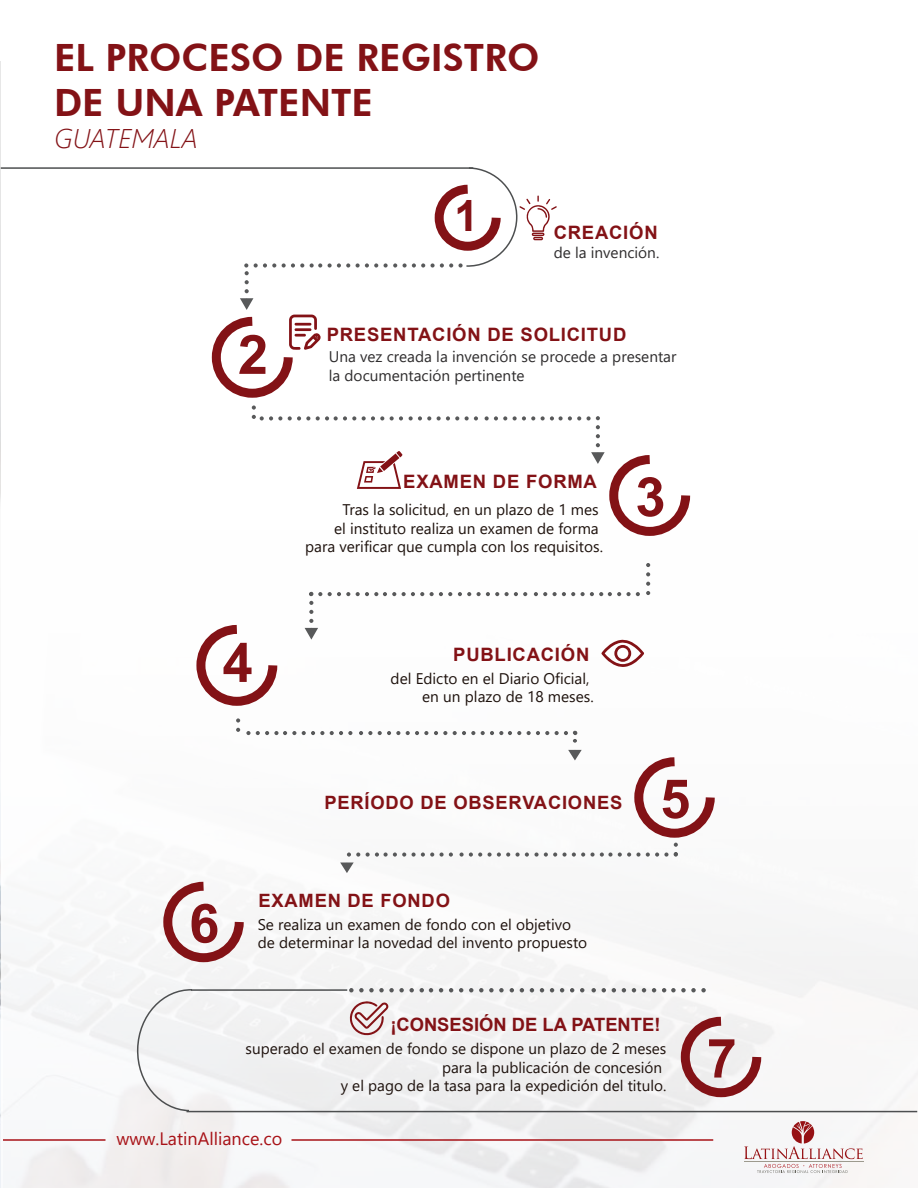
<style>
.page{position:relative;width:918px;height:1188px;background:#fff}
.page>*{position:absolute;margin:0;border:0;box-sizing:border-box;transform-origin:0 0}
.t1{font:700 54.45px "Arial";color:#831216}
.t2{font:700 54.15px "Arial";color:#831216}
.t3{font:700 43.2px "Arial";color:#831216}
.t4{font:800 37.65px/45.2px "Futura BT";color:#831216}
.t5{font:italic 300 27px "Segoe UI";color:#831216}
.t6{font:700 18.45px "Arial";letter-spacing:.04em;color:#831216}
.t7{font:700 18.3px "Arial";letter-spacing:.04em;color:#831216}
.t8{font:700 18.3px "Arial";color:#831216}
.t9{font:18px "Segoe UI";color:#a81217}
.t10{font:15.45px/18.5px "Segoe UI";color:#1e120d;text-align:right}
.t11{font:15.45px/18.5px "Segoe UI";color:#2f2d2e}
.t12{font:15.3px/18.3px "Segoe UI";color:#1e120d;text-align:right}
</style>
<div class="page">
<div style="left:2px;top:2px;width:916px;height:1186px;background:linear-gradient(to bottom,#fff,#f4f4f4)"></div>
<hr style="left:1px;top:167px;width:472px;height:2px;background:#4d4f50">
<svg style="left:207px;top:166px;width:374px;height:254px"></svg>
<svg style="left:587px;top:416px;width:108px;height:124px"></svg>
<svg style="left:505px;top:592px;width:22px;height:4px"></svg>
<svg style="left:477px;top:592px;width:22px;height:4px"></svg>
<svg style="left:458px;top:592px;width:13px;height:4px"></svg>
<svg style="left:430px;top:592px;width:22px;height:4px"></svg>
<svg style="left:402px;top:592px;width:22px;height:4px"></svg>
<svg style="left:356px;top:592px;width:40px;height:4px"></svg>
<svg style="left:328px;top:592px;width:22px;height:4px"></svg>
<svg style="left:646px;top:582px;width:4px;height:13px"></svg>
<svg style="left:646px;top:563px;width:4px;height:13px"></svg>
<svg style="left:581px;top:592px;width:59px;height:4px"></svg>
<svg style="left:553px;top:592px;width:22px;height:4px"></svg>
<svg style="left:534px;top:592px;width:13px;height:4px"></svg>
<svg style="left:305px;top:592px;width:17px;height:48px"></svg>
<svg style="left:192px;top:620px;width:90px;height:90px"></svg>
<svg style="left:359px;top:731px;width:13px;height:4px"></svg>
<svg style="left:378px;top:731px;width:22px;height:4px"></svg>
<svg style="left:406px;top:731px;width:22px;height:4px"></svg>
<svg style="left:434px;top:731px;width:13px;height:4px"></svg>
<svg style="left:453px;top:731px;width:22px;height:4px"></svg>
<svg style="left:481px;top:731px;width:40px;height:4px"></svg>
<svg style="left:527px;top:731px;width:22px;height:4px"></svg>
<svg style="left:236px;top:718px;width:4px;height:14px"></svg>
<svg style="left:246px;top:731px;width:50px;height:4px"></svg>
<svg style="left:302px;top:731px;width:22px;height:4px"></svg>
<svg style="left:330px;top:731px;width:22px;height:4px"></svg>
<svg style="left:555px;top:731px;width:22px;height:12px"></svg>
<svg style="left:580px;top:988px;width:4px;height:4px"></svg>
<svg style="left:570px;top:988px;width:4px;height:4px"></svg>
<svg style="left:560px;top:988px;width:4px;height:4px"></svg>
<svg style="left:550px;top:988px;width:4px;height:4px"></svg>
<svg style="left:540px;top:988px;width:4px;height:4px"></svg>
<svg style="left:530px;top:988px;width:4px;height:4px"></svg>
<svg style="left:520px;top:988px;width:4px;height:4px"></svg>
<svg style="left:510px;top:988px;width:4px;height:4px"></svg>
<svg style="left:479px;top:988px;width:25px;height:4px"></svg>
<svg style="left:469px;top:988px;width:4px;height:4px"></svg>
<svg style="left:459px;top:988px;width:4px;height:4px"></svg>
<svg style="left:449px;top:988px;width:4px;height:4px"></svg>
<svg style="left:439px;top:988px;width:4px;height:4px"></svg>
<svg style="left:420px;top:988px;width:13px;height:4px"></svg>
<svg style="left:349px;top:988px;width:65px;height:4px"></svg>
<svg style="left:662px;top:988px;width:44px;height:4px"></svg>
<svg style="left:652px;top:988px;width:4px;height:4px"></svg>
<svg style="left:642px;top:988px;width:4px;height:4px"></svg>
<svg style="left:632px;top:988px;width:4px;height:4px"></svg>
<svg style="left:622px;top:988px;width:4px;height:4px"></svg>
<svg style="left:612px;top:988px;width:4px;height:4px"></svg>
<svg style="left:602px;top:988px;width:4px;height:4px"></svg>
<svg style="left:592px;top:988px;width:4px;height:4px"></svg>
<div style="left:137px;top:988px;width:57px;height:124px;background:#f2f3f4"></div>
<hr style="left:187px;top:1111px;width:730px;height:1px;background:#4d4f50">
<hr style="left:191px;top:989px;width:156px;height:2px;background:#4d4f50">
<svg style="left:357px;top:451px;width:45px;height:38px"></svg>
<svg style="left:602px;top:640px;width:42px;height:27px"></svg>
<svg style="left:349px;top:1000px;width:39px;height:36px"></svg>
<svg style="left:744px;top:1121px;width:119px;height:52px"></svg>
<hr style="left:291px;top:1139px;width:422px;height:2px;background:#a81217">
<hr style="left:3px;top:1139px;width:102px;height:2px;background:#a81217">
<svg style="left:159px;top:877px;width:89px;height:90px"></svg>
<svg style="left:460px;top:853px;width:22px;height:4px"></svg>
<svg style="left:488px;top:750px;width:231px;height:107px"></svg>
<svg style="left:366px;top:853px;width:40px;height:4px"></svg>
<svg style="left:412px;top:853px;width:22px;height:4px"></svg>
<svg style="left:440px;top:853px;width:13px;height:4px"></svg>
<svg style="left:340px;top:853px;width:20px;height:20px"></svg>
<svg style="left:676px;top:1012px;width:90px;height:90px"></svg>
<h3 class="t4" style="left:54px;top:34px;width:487px">EL PROCESO DE REGISTRO<br>DE UNA PATENTE</h3>
<h3 class="t5" style="left:54px;top:113px;width:145px">GUATEMALA</h3>
<h3 class="t3" style="left:455px;top:185px;width:25px">1</h3>
<p class="t6" style="left:554px;top:219px;width:106px">CREACIÓN</p>
<p class="t11" style="left:554px;top:241px;width:107px">de la invención.</p>
<h1 class="t1" style="left:238px;top:316px;width:32px">2</h1>
<p class="t6" style="left:327px;top:322px;width:301px">PRESENTACIÓN DE SOLICITUD</p>
<p class="t11" style="left:329px;top:346px;width:349px">Una vez creada la invención se procede a presentar la documentación pertinente</p>
<p class="t6" style="left:403px;top:468px;width:195px">EXAMEN DE FORMA</p>
<p class="t10" style="left:343px;top:499px;width:258px">Tras la solicitud, en un plazo de 1 mes</p>
<p class="t10" style="left:305px;top:518px;width:299px">el instituto realiza un examen de forma para verificar que cumpla con los requisitos.</p>
<h1 class="t1" style="left:635px;top:459px;width:32px">3</h1>
<h1 class="t1" style="left:223px;top:624px;width:32px">4</h1>
<p class="t6" style="left:453px;top:642px;width:138px">PUBLICACIÓN</p>
<p class="t10" style="left:391px;top:668px;width:205px">del Edicto en el Diario Oficial, en un plazo de 18 meses.</p>
<p class="t7" style="left:325px;top:790px;width:299px">PERÍODO DE OBSERVACIONES</p>
<h2 class="t2" style="left:660px;top:761px;width:32px">5</h2>
<h2 class="t2" style="left:189px;top:885px;width:32px">6</h2>
<p class="t7" style="left:259px;top:887px;width:193px">EXAMEN DE FONDO</p>
<p class="t10" style="left:258px;top:914px;width:331px;text-align:left">Se realiza un examen de fondo con el objetivo de determinar la novedad del invento propuesto</p>
<p class="t8" style="left:390px;top:1012px;width:272px">¡CONSESIÓN DE LA PATENTE!</p>
<p class="t12" style="left:246px;top:1038px;width:422px">superado el examen de fondo se dispone un plazo de 2 meses para la publicación de concesión<br>y el pago de la tasa para la expedición del titulo.</p>
<p class="t9" style="left:117px;top:1121px;width:167px">www.LatinAlliance.co</p>
<h2 class="t2" style="left:707px;top:1020px;width:32px">7</h2>
</div>
